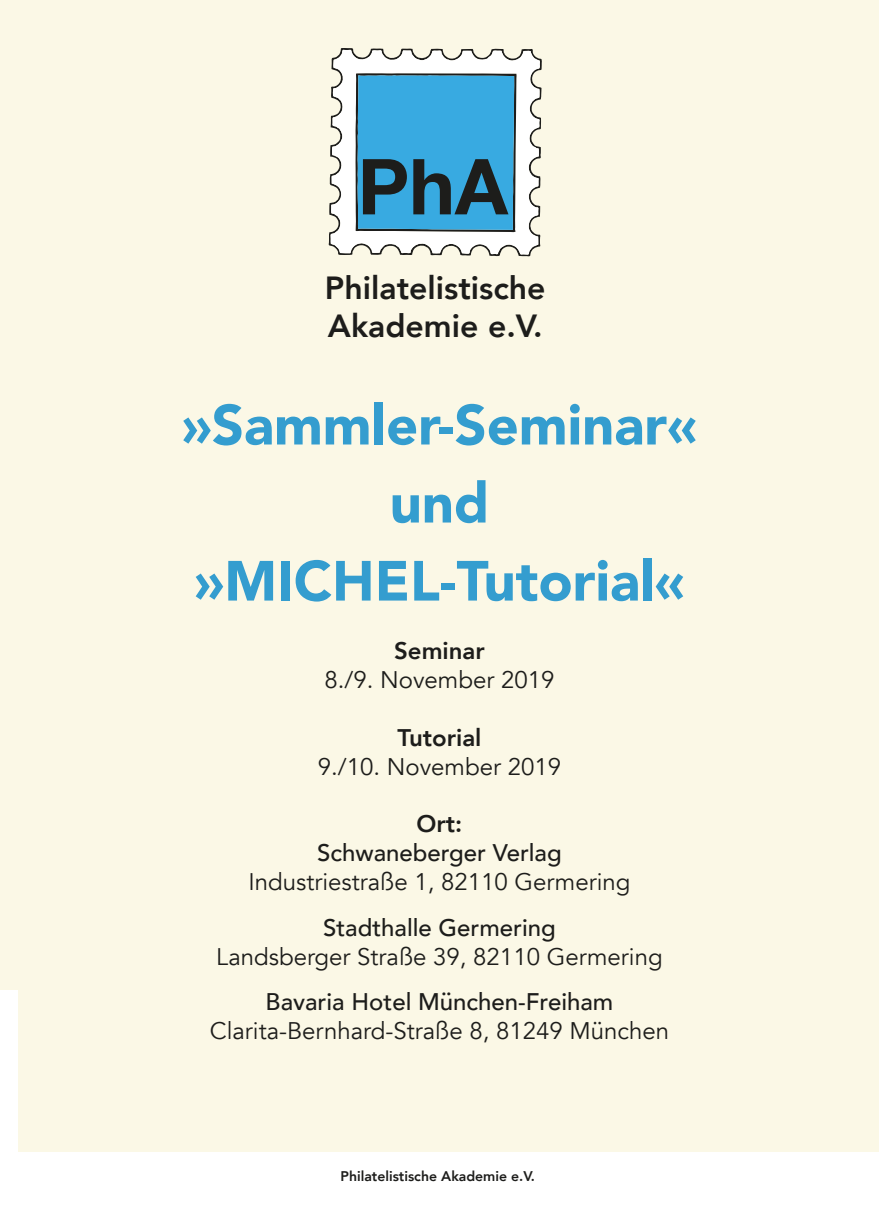
<style>
.page{position:relative;width:879px;height:1225px;background:#fff}
.page>*{position:absolute;margin:0;border:0;box-sizing:border-box;transform-origin:0 0}
.t1{font:700 77.2px "Helvetica Neue";color:#1d1d1b}
.t2{font:900 56px/78px "Avenir";color:#349dcf;text-align:center}
.t3{font:800 32px/38.4px "Avenir";color:#1d1d1b}
.t4{font:24px "Avenir";color:#1d1d1b}
.t5{font:500 24px "Avenir";color:#1d1d1b}
.t6{font:800 24px "Avenir";color:#1d1d1b}
.t7{font:800 14px "Avenir";color:#1d1d1b}
</style>
<div class="page">
<div style="left:0;top:0;width:879px;height:1151px;background:#fbf8e6"></div>
<svg style="left:328px;top:48px;width:214px;height:208px"></svg>
<svg style="left:330px;top:50px;width:210px;height:205px;background:#7dbedc"></svg>
<div style="left:0;top:990px;width:17px;height:235px;background:#fff"></div>
<h1 class="t1" style="left:357px;top:139px;width:152px">PhA</h1>
<h3 class="t3" style="left:325px;top:268px;width:222px">Philatelistische<br>Akademie e.V.</h3>
<h2 class="t2" style="left:182px;top:384px;width:517px">»Sammler-Seminar« und »MICHEL-Tutorial«</h2>
<p class="t6" style="left:394px;top:632px;width:92px">Seminar</p>
<p class="t4" style="left:324px;top:665px;width:231px">8./9. November 2019</p>
<p class="t6" style="left:397px;top:719px;width:86px">Tutorial</p>
<p class="t4" style="left:318px;top:752px;width:245px">9./10. November 2019</p>
<p class="t6" style="left:416px;top:805px;width:47px">Ort:</p>
<p class="t5" style="left:317px;top:832px;width:246px">Schwaneberger Verlag</p>
<p class="t4" style="left:248px;top:867px;width:383px">Industriestraße 1, 82110 Germering</p>
<p class="t5" style="left:323px;top:906px;width:234px">Stadthalle Germering</p>
<p class="t4" style="left:216px;top:942px;width:448px">Landsberger Straße 39, 82110 Germering</p>
<p class="t5" style="left:266px;top:981px;width:349px">Bavaria Hotel München-Freiham</p>
<p class="t4" style="left:210px;top:1016px;width:461px">Clarita-Bernhard-Straße 8, 81249 München</p>
<p class="t7" style="left:340px;top:1164px;width:196px">Philatelistische Akademie e.V.</p>
</div>
